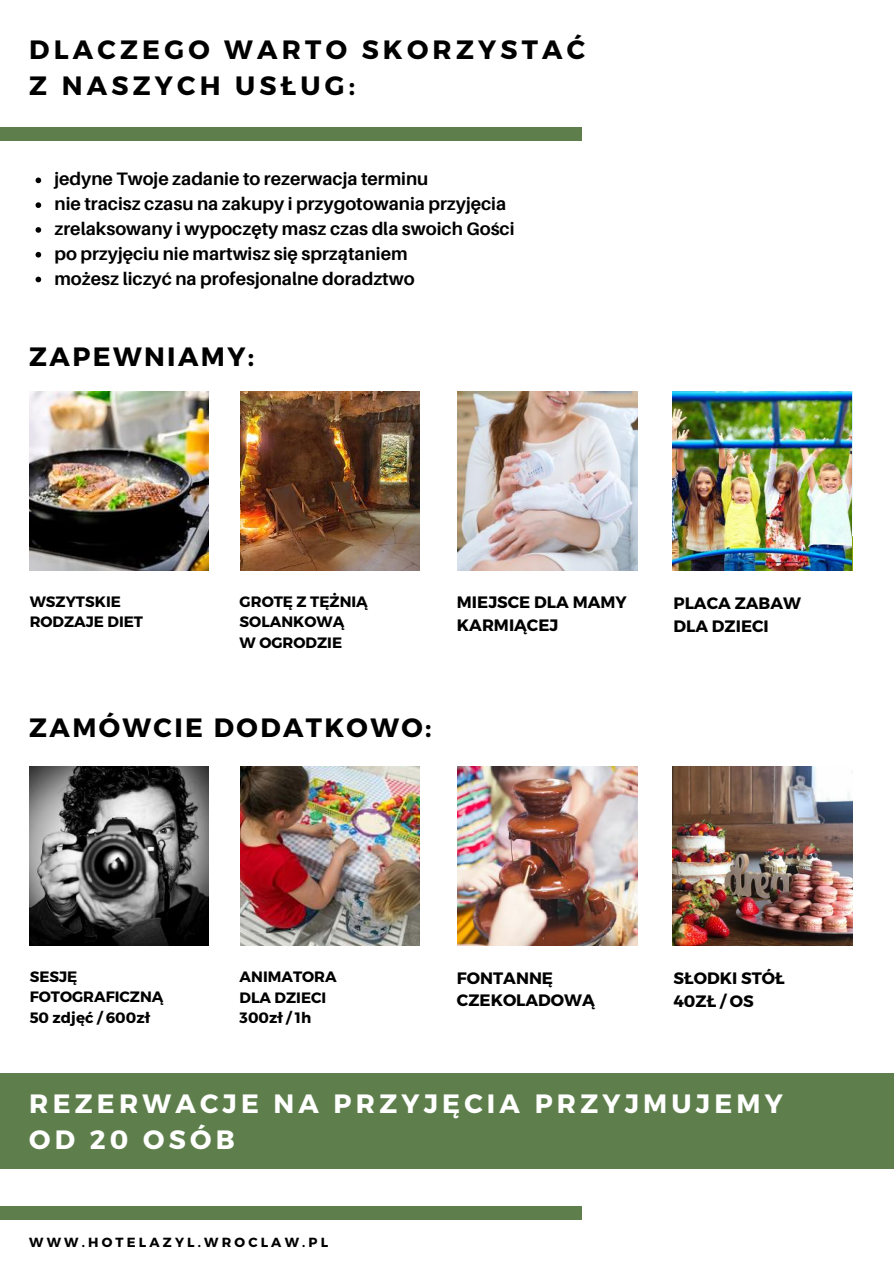
<style>
.page{position:relative;width:894px;height:1264px;background:#fff}
.page>*{position:absolute;margin:0;border:0;box-sizing:border-box;transform-origin:0 0}
.t1{font:700 26.55px/36px "Montserrat";letter-spacing:.16em;color:#fff}
.t2{font:700 26.55px/36px "Montserrat";letter-spacing:.16em;color:#000}
.t3{font:700 26.55px "Montserrat";letter-spacing:.09em;color:#000}
.t4{font:700 18px/24.8px "Aileron";color:#000}
.t5{font:700 16.5px/22.5px "Montserrat";color:#000}
.t6{font:700 15px/20.2px "Montserrat";color:#000}
.t7{font:700 13.2px "Montserrat";letter-spacing:.24em;color:#000}
</style>
<div class="page">
<div style="left:0;top:127px;width:581px;height:14px;background:#5e7f4c"></div>
<div style="left:0;top:1206px;width:581px;height:13px;background:#5e7f4c"></div>
<div style="left:0;top:1072px;width:893px;height:96px;background:#5e7f4c"></div>
<svg style="left:36px;top:177px;width:5px;height:6px"></svg>
<svg style="left:36px;top:202px;width:5px;height:6px"></svg>
<svg style="left:36px;top:227px;width:5px;height:6px"></svg>
<svg style="left:36px;top:252px;width:5px;height:5px"></svg>
<svg style="left:36px;top:277px;width:5px;height:5px"></svg>
<img style="left:29px;top:391px;width:180px;height:180px">
<img style="left:240px;top:391px;width:179px;height:180px">
<img style="left:457px;top:391px;width:180px;height:180px">
<img style="left:29px;top:766px;width:180px;height:179px">
<img style="left:240px;top:766px;width:179px;height:180px">
<img style="left:457px;top:766px;width:180px;height:180px">
<img style="left:672px;top:766px;width:180px;height:180px">
<img style="left:672px;top:391px;width:179px;height:180px">
<h1 class="t2" style="left:29px;top:30px;width:557px">DLACZEGO WARTO SKORZYSTAĆ<br>Z NASZYCH USŁUG:</h1>
<p class="t4" style="left:54px;top:166px;width:461px">jedyne Twoje zadanie to rezerwacja terminu<br>nie tracisz czasu na zakupy i przygotowania przyjęcia zrelaksowany i wypoczęty masz czas dla swoich Gości po przyjęciu nie martwisz się sprzątaniem<br>możesz liczyć na profesjonalne doradztwo</p>
<h1 class="t3" style="left:29px;top:339px;width:226px">ZAPEWNIAMY:</h1>
<p class="t6" style="left:239px;top:591px;width:130px">GROTĘ Z TĘŻNIĄ<br>SOLANKOWĄ<br>W OGRODZIE</p>
<p class="t6" style="left:30px;top:590px;width:115px">WSZYTSKIE<br>RODZAJE DIET</p>
<p class="t5" style="left:457px;top:590px;width:171px">MIEJSCE DLA MAMY<br>KARMIĄCEJ</p>
<h1 class="t3" style="left:29px;top:710px;width:403px">ZAMÓWCIE DODATKOWO:</h1>
<p class="t5" style="left:673px;top:591px;width:129px">PLACA ZABAW<br>DLA DZIECI</p>
<p class="t6" style="left:30px;top:965px;width:135px">SESJĘ<br>FOTOGRAFICZNĄ<br>50 zdjęć / 600zł</p>
<p class="t5" style="left:457px;top:965px;width:139px">FONTANNĘ<br>CZEKOLADOWĄ</p>
<p class="t6" style="left:239px;top:966px;width:99px">ANIMATORA<br>DLA DZIECI<br>300zł / 1h</p>
<p class="t5" style="left:673px;top:966px;width:113px">SŁODKI STÓŁ<br>40ZŁ / OS</p>
<h1 class="t1" style="left:29px;top:1083px;width:754px">REZERWACJE NA PRZYJĘCIA PRZYJMUJEMY<br>OD 20 OSÓB</h1>
<p class="t7" style="left:29px;top:1233px;width:300px">WWW.HOTELAZYL.WROCLAW.PL</p>
</div>
